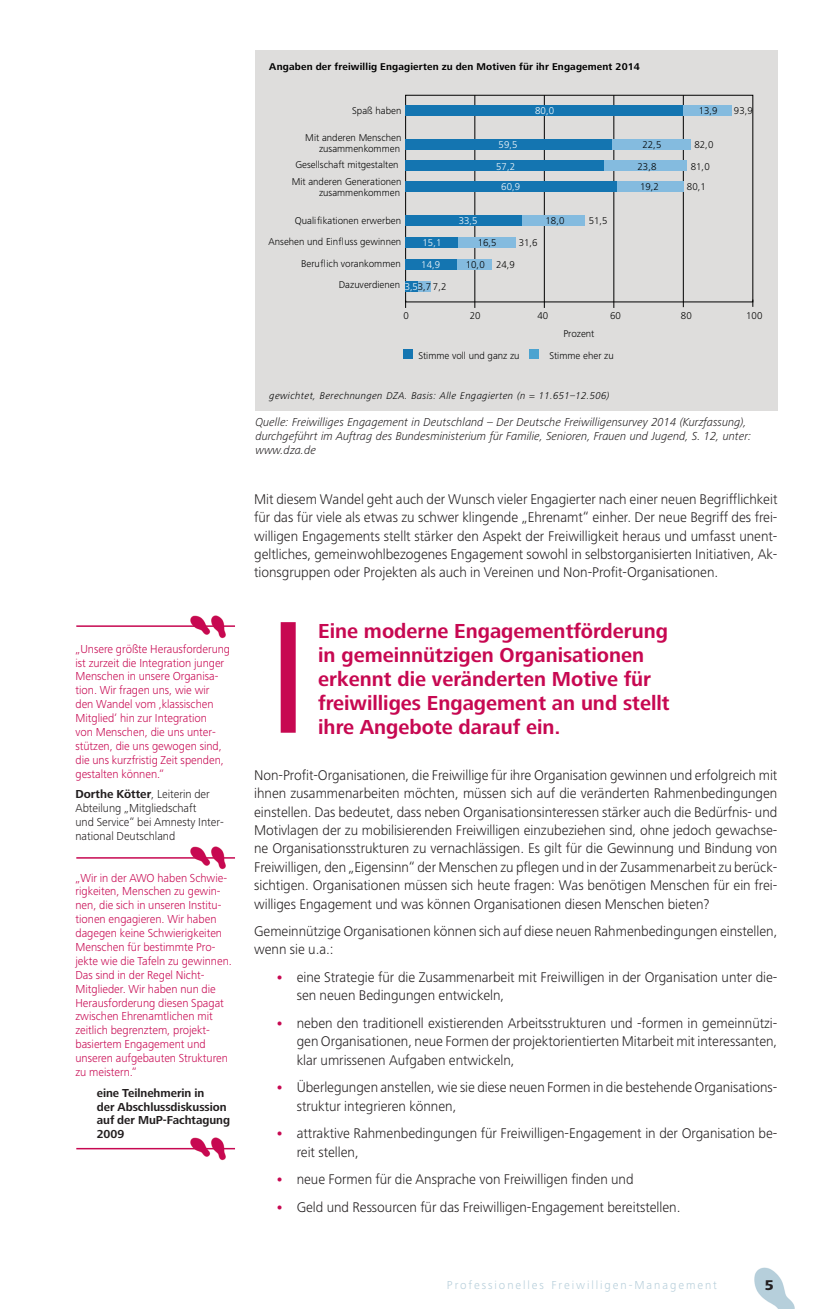
<style>
.page{position:relative;width:829px;height:1309px;background:#fff}
.page>*{position:absolute;margin:0;border:0;box-sizing:border-box;transform-origin:0 0}
.t1{font:700 21px/24px "Frutiger Next LT";color:#c70851}
.t2{font:800 14.7px "Frutiger Next LT";color:#231f20}
.t3{font:300 14.55px/18.5px "Frutiger Next LT";letter-spacing:-.005em;color:#231f20}
.t4{font:300 12px/13.8px "Frutiger Next LT";letter-spacing:-.005em;color:#c70851}
.t5{font:italic 300 12px/14px "Frutiger Next LT";letter-spacing:-.005em;color:#231f20}
.t6{font:300 12px/14px "Frutiger Next LT";letter-spacing:-.005em;color:#231f20}
.t7{font:700 12px/14px "Frutiger Next LT";letter-spacing:-.005em;color:#231f20}
.t8{font:300 12px "Frutiger Next LT";letter-spacing:.16em;color:#b6ceda}
.t9{font:300 10.2px/21.5px "Frutiger Next LT";color:#000;text-align:right}
.t10{font:italic 300 10.2px "Frutiger Next LT";letter-spacing:.025em;color:#000}
.t11{font:700 10.2px "Frutiger Next LT";letter-spacing:.015em;color:#000}
.t12{font:300 10.2px "Frutiger Next LT";color:#fff}
.s1{font-weight:700}
.s2{color:#fff}
.s3{font-weight:700;color:#c70851}
</style>
<div class="page">
<img style="left:754px;top:1267px;width:41px;height:42px">
<div style="left:255px;top:50px;width:522px;height:361px;background:#dedddc"></div>
<hr style="left:474px;top:95px;width:1px;height:213px;background:#000">
<hr style="left:544px;top:95px;width:1px;height:213px;background:#000">
<hr style="left:613px;top:95px;width:1px;height:213px;background:#000">
<hr style="left:683px;top:95px;width:1px;height:212px;background:#000">
<div style="left:405px;top:95px;width:348px;height:207px;border:1px solid #000"></div>
<div style="left:403px;top:350px;width:9px;height:9px;background:#1475b1"></div>
<div style="left:529px;top:350px;width:9px;height:9px;background:#4ba3d0"></div>
<div style="left:405px;top:139px;width:207px;height:11px;background:#1475b1"></div>
<div style="left:612px;top:139px;width:78px;height:11px;background:#84bbdf"></div>
<div style="left:405px;top:160px;width:199px;height:11px;background:#1475b1"></div>
<div style="left:604px;top:160px;width:83px;height:11px;background:#84bbdf"></div>
<div style="left:405px;top:181px;width:212px;height:11px;background:#1475b1"></div>
<div style="left:617px;top:181px;width:67px;height:11px;background:#84bbdf"></div>
<div style="left:405px;top:215px;width:116px;height:11px;background:#1475b1"></div>
<div style="left:521px;top:215px;width:63px;height:11px;background:#84bbdf"></div>
<div style="left:405px;top:237px;width:53px;height:11px;background:#1475b1"></div>
<div style="left:458px;top:237px;width:57px;height:11px;background:#84bbdf"></div>
<div style="left:405px;top:259px;width:52px;height:11px;background:#1475b1"></div>
<div style="left:457px;top:259px;width:35px;height:11px;background:#84bbdf"></div>
<div style="left:405px;top:281px;width:12px;height:11px;background:#1475b1"></div>
<div style="left:417px;top:281px;width:13px;height:11px;background:#84bbdf"></div>
<div style="left:405px;top:105px;width:278px;height:11px;background:#1475b1"></div>
<div style="left:683px;top:105px;width:48px;height:11px;background:#84bbdf"></div>
<div style="left:281px;top:622px;width:15px;height:111px;background:#c70851"></div>
<img style="left:190px;top:615px;width:36px;height:24px">
<hr style="left:76px;top:625px;width:159px;height:2px;background:#c70851">
<img style="left:188px;top:1137px;width:43px;height:24px">
<hr style="left:76px;top:1148px;width:159px;height:1px;background:#c70851">
<img style="left:190px;top:846px;width:36px;height:24px">
<hr style="left:76px;top:857px;width:159px;height:2px;background:#c70851">
<p class="t4" style="left:75px;top:643px;width:156px">„Unsere größte Herausforderung ist zurzeit die Integration junger<br>Menschen in unsere Organisa&shy;tion. Wir fragen uns, wie wir den Wandel vom ‚klassischen<br>Mitglied‘ hin zur Integration<br>von Menschen, die uns unter&shy;stützen, die uns gewogen sind, die uns kurzfristig Zeit spenden, gestalten können.“</p>
<p class="t6" style="left:75px;top:788px;width:150px"><span class="s1">Dorthe Kötter</span>, Leiterin der<br>Abteilung „Mitgliedschaft<br>und Service“ bei Amnesty Inter - national Deutschland</p>
<p class="t4" style="left:75px;top:872px;width:158px">„Wir in der AWO haben Schwie&shy;rigkeiten, Menschen zu gewin&shy;nen, die sich in unseren Institu&shy;tionen engagieren. Wir haben dagegen keine Schwierigkeiten<br>Menschen für bestimmte Pro&shy;jekte wie die Tafeln zu gewinnen.<br>Das sind in der Regel Nicht-<br>Mitglieder. Wir haben nun die<br>Herausforderung diesen Spagat zwischen Ehrenamtlichen mit zeitlich begrenztem, projekt - basiertem Engagement und unseren aufgebauten Strukturen zu meistern.“</p>
<p class="t7" style="left:97px;top:1087px;width:135px">eine Teilnehmerin in<br>der Abschlussdiskussion auf der MuP-Fachtagung<br>2009</p>
<p class="t11" style="left:269px;top:63px;width:372px">Angaben der freiwillig Engagierten zu den Motiven für ihr Engagement 2014</p>
<p class="t9" style="left:352px;top:101px;width:51px">Spaß haben</p>
<p class="t12" style="left:535px;top:107px;width:20px">80,0</p>
<p class="t9" style="left:698px;top:101px;width:20px">13,9</p>
<p class="t9" style="left:734px;top:101px;width:20px">93,9</p>
<p class="t12" style="left:498px;top:140px;width:20px">59,5</p>
<p class="t9" style="left:642px;top:134px;width:20px">22,5</p>
<p class="t9" style="left:694px;top:134px;width:20px">82,0</p>
<p class="t12" style="left:496px;top:162px;width:20px">57,2</p>
<p class="t9" style="left:637px;top:156px;width:20px">23,8</p>
<p class="t9" style="left:690px;top:156px;width:20px">81,0</p>
<p class="t12" style="left:501px;top:183px;width:20px">60,9</p>
<p class="t9" style="left:640px;top:177px;width:20px">19,2</p>
<p class="t9" style="left:687px;top:177px;width:20px">80,1</p>
<p class="t12" style="left:459px;top:217px;width:20px">33,5</p>
<p class="t9" style="left:545px;top:210px;width:20px">18,0</p>
<p class="t9" style="left:588px;top:210px;width:20px">51,5</p>
<p class="t12" style="left:422px;top:239px;width:20px">15,1</p>
<p class="t9" style="left:478px;top:233px;width:20px">16,5</p>
<p class="t9" style="left:518px;top:233px;width:20px">31,6</p>
<p class="t12" style="left:421px;top:261px;width:20px">14,9</p>
<p class="t9" style="left:466px;top:255px;width:51px">10,0 24,9</p>
<p class="t9" style="left:405px;top:277px;width:43px"><span class="s2">3,5</span>3,7 7,2</p>
<p class="t9" style="left:305px;top:133px;width:98px;line-height:11.6px">Mit anderen Menschen zusammenkommen</p>
<p class="t9" style="left:292px;top:158px;width:111px;line-height:16.2px;text-align:center">Gesellschaft mitgestalten<br>Mit anderen Generationen</p>
<p class="t9" style="left:319px;top:183px;width:83px">zusammenkommen</p>
<p class="t9" style="left:268px;top:211px;width:134px">Qualifikationen erwerben<br>Ansehen und Einfluss gewinnen<br>Beruflich vorankommen<br>Dazuverdienen</p>
<p class="t9" style="left:403px;top:306px;width:7px">0</p>
<p class="t9" style="left:469px;top:306px;width:12px">20</p>
<p class="t9" style="left:537px;top:306px;width:12px">40</p>
<p class="t9" style="left:563px;top:323px;width:33px">Prozent</p>
<p class="t9" style="left:610px;top:306px;width:12px">60</p>
<p class="t9" style="left:681px;top:306px;width:12px">80</p>
<p class="t9" style="left:746px;top:306px;width:18px">100</p>
<p class="t9" style="left:418px;top:345px;width:103px">Stimme voll und ganz zu</p>
<p class="t9" style="left:549px;top:345px;width:66px">Stimme eher zu</p>
<p class="t10" style="left:269px;top:389px;width:342px">gewichtet, Berechnungen DZA. Basis: Alle Engagierten (n = 11.651–12.506)</p>
<p class="t5" style="left:255px;top:416px;width:497px">Quelle: Freiwilliges Engagement in Deutschland – Der Deutsche Freiwilligensurvey 2014 (Kurzfassung), durchgeführt im Auftrag des Bundesministerium für Familie, Senioren, Frauen und Jugend, S. 12, unter: www.dza.de</p>
<p class="t3" style="left:254px;top:491px;width:525px;text-align:justify">Mit diesem Wandel geht auch der Wunsch vieler Engagierter nach einer neuen Begrifflichkeit für das für viele als etwas zu schwer klingende „Ehrenamt“ einher. Der neue Begriff des frei&shy;willigen Engagements stellt stärker den Aspekt der Freiwilligkeit heraus und umfasst unent&shy;geltliches, gemeinwohlbezogenes Engagement sowohl in selbstorganisierten Initiativen, Ak&shy;tionsgruppen oder Projekten als auch in Vereinen und Non-Profit-Organisationen.</p>
<h1 class="t1" style="left:318px;top:621px;width:353px">Eine moderne Engagementförderung in gemeinnützigen Organisationen erkennt die veränderten Motive für freiwilliges Engagement an und stellt ihre Angebote darauf ein.</h1>
<p class="t3" style="left:254px;top:767px;width:524px;text-align:justify">Non-Profit-Organisationen, die Freiwillige für ihre Organisation gewinnen und erfolgreich mit ihnen zusammenarbeiten möchten, müssen sich auf die veränderten Rahmenbedingungen einstellen. Das bedeutet, dass neben Organisationsinteressen stärker auch die Bedürfnis- und Motivlagen der zu mobilisierenden Freiwilligen einzubeziehen sind, ohne jedoch gewachse&shy;ne Organisationsstrukturen zu vernachlässigen. Es gilt für die Gewinnung und Bindung von Freiwilligen, den „Eigensinn“ der Menschen zu pflegen und in der Zusammenarbeit zu berück&shy;sichtigen. Organisationen müssen sich heute fragen: Was benötigen Menschen für ein frei&shy;williges Engagement und was können Organisationen diesen Menschen bieten?</p>
<p class="t3" style="left:254px;top:923px;width:525px">Gemeinnützige Organisationen können sich auf diese neuen Rahmenbedingungen einstellen, wenn sie u.a.:</p>
<p class="t3" style="left:297px;top:969px;width:482px;text-indent:-21px"><span class="s3">•</span> eine Strategie für die Zusammenarbeit mit Freiwilligen in der Organisation unter die&shy;sen neuen Bedingungen entwickeln,</p>
<p class="t3" style="left:297px;top:1015px;width:482px;text-align:justify;text-indent:-21px"><span class="s3">•</span> neben den traditionell existierenden Arbeitsstrukturen und -formen in gemeinnützi&shy;gen Organisationen, neue Formen der projektorientierten Mitarbeit mit interessanten, klar umrissenen Aufgaben entwickeln,</p>
<p class="t3" style="left:297px;top:1079px;width:482px;text-indent:-21px"><span class="s3">•</span> Überlegungen anstellen, wie sie diese neuen Formen in die bestehende Organisations&shy;struktur integrieren können,</p>
<p class="t3" style="left:297px;top:1125px;width:482px;text-indent:-21px"><span class="s3">•</span> attraktive Rahmenbedingungen für Freiwilligen-Engagement in der Organisation be&shy;reit stellen,</p>
<p class="t3" style="left:275px;top:1171px;width:359px"><span class="s3">•</span> neue Formen für die Ansprache von Freiwilligen finden und</p>
<p class="t3" style="left:275px;top:1199px;width:406px"><span class="s3">•</span> Geld und Ressourcen für das Freiwilligen-Engagement bereitstellen.</p>
<p class="t8" style="left:447px;top:1280px;width:271px">Professionelles Freiwilligen-Management</p>
<p class="t2" style="left:765px;top:1279px;width:11px">5</p>
</div>
